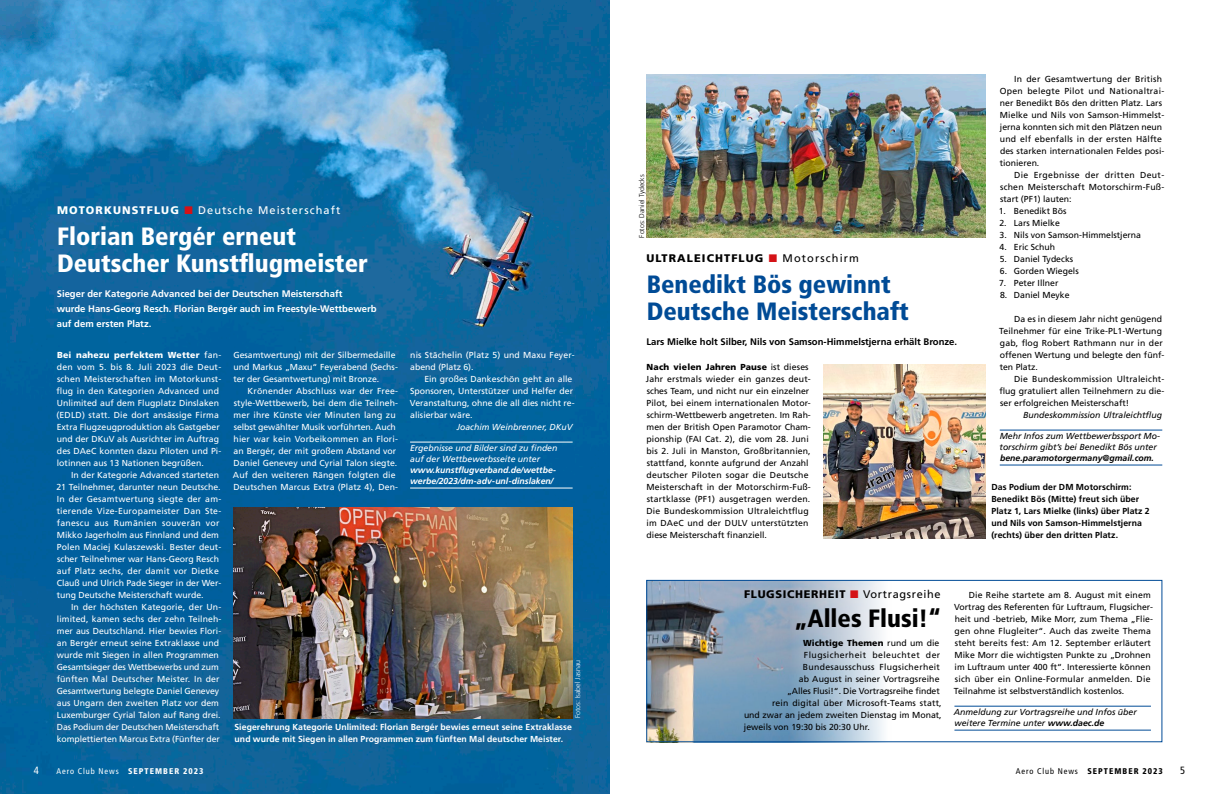
<style>
.page{position:relative;width:1219px;height:794px;background:#fff}
.page>*{position:absolute;margin:0;border:0;box-sizing:border-box;transform-origin:0 0}
.t1{font:900 condensed 25px/27px "Frutiger LT Com";color:#fff}
.t2{font:900 condensed 25px/27px "Frutiger LT Com";color:#004b96}
.t3{font:900 condensed 25px "Frutiger LT Com";color:#000}
.t4{font:11px "Frutiger LT Com";letter-spacing:.1em;color:#fff}
.t5{font:900 11px "Frutiger LT Com";letter-spacing:.06em;color:#000}
.t6{font:900 11px "Frutiger LT Com";letter-spacing:.1em;color:#000}
.t7{font:condensed 10.5px "Frutiger LT Com";color:#fff}
.t8{font:condensed 10.5px "Frutiger LT Com";color:#000}
.t9{font:700 9.5px/15px "Frutiger LT Com";color:#fff}
.t10{font:700 9.5px "Frutiger LT Com";color:#000}
.t11{font:8.7px/12px "Frutiger LT Com";letter-spacing:.005em;color:#000}
.t12{font:8.7px/12px "Frutiger LT Com";color:#fff}
.t13{font:italic 8.7px/11px "Frutiger LT Com";color:#000}
.t14{font:700 8.7px/12px "Frutiger LT Com";letter-spacing:.01em;color:#000}
.t15{font:700 8.7px/12px "Frutiger LT Com";letter-spacing:.005em;color:#fff}
.t16{font:italic 8.7px/11px "Frutiger LT Com";color:#fff}
.t17{font:italic 700 8.7px/11px "Frutiger LT Com";color:#fff}
.t18{font:italic 700 8.7px "Frutiger LT Com";color:#000}
.t19{font:8.7px "Frutiger LT Com";letter-spacing:.035em;color:#000}
.t20{font:8.7px "Frutiger LT Com";letter-spacing:.05em;color:#000}
.t21{font:900 8.7px "Frutiger LT Com";letter-spacing:.015em;color:#000}
.t22{font:900 condensed 8.3px "Frutiger LT Com";letter-spacing:.125em;color:#fff}
.t23{font:900 condensed 8.3px "Frutiger LT Com";letter-spacing:.125em;color:#000}
.t24{font:300 7px "Frutiger LT Com";color:#000}
.t25{font:300 7px "Frutiger LT Com";color:#fff}
.s1{font-weight:900}
.s2{color:#d41217}
.s3{font-weight:400}
.s4{font-weight:700}
</style>
<div class="page">
<img style="left:648px;top:582px;width:236px;height:158px">
<div style="left:646px;top:580px;width:516px;height:162px;border:1px solid #004b96"></div>
<img style="left:646px;top:74px;width:340px;height:164px">
<img style="left:0;top:0;width:609px;height:794px">
<img style="left:233px;top:508px;width:340px;height:210px">
<hr style="left:410px;top:442px;width:163px;height:1px;background:#fff">
<hr style="left:410px;top:487px;width:163px;height:1px;background:#fff">
<img style="left:823px;top:364px;width:163px;height:174px">
<hr style="left:1000px;top:430px;width:162px;height:1px;background:#004b96">
<hr style="left:1000px;top:464px;width:162px;height:1px;background:#004b96">
<hr style="left:954px;top:706px;width:197px;height:1px;background:#004b96">
<hr style="left:954px;top:729px;width:197px;height:1px;background:#004b96">
<p class="t4" style="left:57px;top:204px;width:285px"><span class="s1">MOTORKUNSTFLUG</span> <span class="s2">■</span> Deutsche Meisterschaft</p>
<h1 class="t1" style="left:57px;top:223px;width:312px">Florian Bergér erneut<br>Deutscher Kunstflugmeister</h1>
<p class="t9" style="left:57px;top:286px;width:321px">Sieger der Kategorie Advanced bei der Deutschen Meisterschaft<br>wurde Hans-Georg Resch. Florian Bergér auch im Freestyle-Wettbewerb auf dem ersten Platz.</p>
<p class="t12" style="left:56px;top:349px;width:166px"><span class="s1">Bei nahezu perfektem Wetter</span> fan&shy;den vom 5. bis 8. Juli 2023 die Deut&shy;schen Meisterschaften im Motorkunst&shy;flug in den Kategorien Advanced und Unlimited auf dem Flugplatz Dinslaken (EDLD) statt. Die dort ansässige Firma Extra Flugzeugproduktion als Gastgeber und der DKuV als Ausrichter im Auftrag des DAeC konnten dazu Piloten und Pi&shy;lotinnen aus 13 Nationen begrüßen.</p>
<p class="t12" style="left:56px;top:469px;width:166px;text-indent:15px">In der Kategorie Advanced starteten 21 Teilnehmer, darunter neun Deutsche.<br>In der Gesamtwertung siegte der am&shy;tierende Vize-Europameister Dan Ste&shy;fanescu aus Rumänien souverän vor Mikko Jagerholm aus Finnland und dem Polen Maciej Kulaszewski. Bester deut&shy;scher Teilnehmer war Hans-Georg Resch auf Platz sechs, der damit vor Dietke Clauß und Ulrich Pade Sieger in der Wer&shy;tung Deutsche Meisterschaft wurde.</p>
<p class="t12" style="left:57px;top:601px;width:166px;text-indent:14px">In der höchsten Kategorie, der Un&shy;limited, kamen sechs der zehn Teilneh&shy;mer aus Deutschland. Hier bewies Flori&shy;an Bergér erneut seine Extraklasse und wurde mit Siegen in allen Programmen Gesamtsieger des Wettbewerbs und zum fünften Mal Deutscher Meister. In der Gesamtwertung belegte Daniel Genevey aus Ungarn den zweiten Platz vor dem Luxemburger Cyrial Talon auf Rang drei.<br>Das Podium der Deutschen Meisterschaft komplettierten Marcus Extra (Fünfter der</p>
<p class="t12" style="left:233px;top:349px;width:166px">Gesamtwertung) mit der Silbermedaille und Markus „Maxu“ Feyerabend (Sechs&shy;ter der Gesamtwertung) mit Bronze.</p>
<p class="t12" style="left:233px;top:385px;width:166px;text-indent:15px">Krönender Abschluss war der Free&shy;style-Wettbewerb, bei dem die Teilneh&shy;mer ihre Künste vier Minuten lang zu selbst gewählter Musik vorführten. Auch hier war kein Vorbeikommen an Flori&shy;an Bergér, der mit großem Abstand vor Daniel Genevey und Cyrial Talon siegte.<br>Auf den weiteren Rängen folgten die Deutschen Marcus Extra (Platz 4), Den-</p>
<p class="t12" style="left:410px;top:349px;width:165px">nis Stächelin (Platz 5) und Maxu Feyer&shy;abend (Platz 6).</p>
<p class="t12" style="left:410px;top:373px;width:166px;text-indent:14px">Ein großes Dankeschön geht an alle Sponsoren, Unterstützer und Helfer der Veranstaltung, ohne die all dies nicht re&shy;alisierbar wäre.</p>
<p class="t16" style="left:457px;top:421px;width:118px">Joachim Weinbrenner, DKuV</p>
<p class="t16" style="left:410px;top:443px;width:149px">Ergebnisse und Bilder sind zu finden auf der Wettbewerbsseite unter</p>
<p class="t17" style="left:410px;top:465px;width:148px">www.kunstflugverband.de/wettbe&shy;werbe/2023/dm-adv-unl-dinslaken/</p>
<p class="t25" style="left:574px;top:718px;width:60px;rotate:-90deg">Fotos: Isabel Jasnau</p>
<p class="t15" style="left:234px;top:721px;width:339px">Siegerehrung Kategorie Unlimited: Florian Bergér bewies erneut seine Extraklasse und wurde mit Siegen in allen Programmen zum fünften Mal deutscher Meister.</p>
<p class="t24" style="left:638px;top:238px;width:65px;rotate:-90deg">Fotos: Daniel Tydecks</p>
<p class="t6" style="left:646px;top:251px;width:214px">ULTRALEICHTFLUG <span class="s2">■</span> <span class="s3">Motorschirm</span></p>
<h1 class="t2" style="left:647px;top:271px;width:264px">Benedikt Bös gewinnt<br>Deutsche Meisterschaft</h1>
<p class="t10" style="left:646px;top:336px;width:312px">Lars Mielke holt Silber, Nils von Samson-Himmelstjerna erhält Bronze.</p>
<p class="t11" style="left:646px;top:361px;width:167px"><span class="s1">Nach vielen Jahren Pause</span> ist dieses Jahr erstmals wieder ein ganzes deut&shy;sches Team, und nicht nur ein einzelner Pilot, bei einem internationalen Motor&shy;schirm-Wettbewerb angetreten. Im Rah&shy;men der British Open Paramotor Cham&shy;pionship (FAI Cat. 2), die vom 28. Juni bis 2. Juli in Manston, Großbritannien, stattfand, konnte aufgrund der Anzahl deutscher Piloten sogar die Deutsche Meisterschaft in der Motorschirm-Fuß&shy;startklasse (PF1) ausgetragen werden.<br>Die Bundeskommission Ultraleichtflug im DAeC und der DULV unterstützten diese Meisterschaft finanziell.</p>
<p class="t11" style="left:1000px;top:73px;width:166px;text-indent:14px">In der Gesamtwertung der British Open belegte Pilot und Nationaltrai&shy;ner Benedikt Bös den dritten Platz. Lars Mielke und Nils von Samson-Himmelst&shy;jerna konnten sich mit den Plätzen neun und elf ebenfalls in der ersten Hälfte des starken internationalen Feldes posi&shy;tionieren.</p>
<p class="t11" style="left:1000px;top:169px;width:166px;text-align:justify;text-indent:14px">Die Ergebnisse der dritten Deut&shy;schen Meisterschaft Motorschirm-Fuß&shy;start (PF1) lauten:</p>
<p class="t11" style="left:999px;top:205px;width:69px">1. Benedikt Bös</p>
<p class="t11" style="left:999px;top:217px;width:62px">2. Lars Mielke</p>
<p class="t11" style="left:1000px;top:229px;width:143px">3. Nils von Samson-Himmelstjerna</p>
<p class="t11" style="left:1000px;top:241px;width:57px">4. Eric Schuh</p>
<p class="t11" style="left:1000px;top:253px;width:75px">5. Daniel Tydecks</p>
<p class="t11" style="left:1000px;top:265px;width:80px">6. Gorden Wiegels</p>
<p class="t11" style="left:999px;top:277px;width:61px">7. Peter Illner</p>
<p class="t11" style="left:1000px;top:289px;width:71px">8. Daniel Meyke</p>
<p class="t11" style="left:999px;top:313px;width:167px;text-indent:15px">Da es in diesem Jahr nicht genügend<br>Teilnehmer für eine Trike-PL1-Wertung gab, flog Robert Rathmann nur in der offenen Wertung und belegte den fünf&shy;ten Platz.</p>
<p class="t11" style="left:999px;top:373px;width:166px;text-align:justify;text-indent:15px">Die Bundeskommission Ultraleicht&shy;flug gratuliert allen Teilnehmern zu die&shy;ser erfolgreichen Meisterschaft!</p>
<p class="t13" style="left:1023px;top:409px;width:140px">Bundeskommission Ultraleichtflug</p>
<p class="t13" style="left:1000px;top:431px;width:162px">Mehr Infos zum Wettbewerbssport Mo&shy;torschirm gibt’s bei Benedikt Bös unter</p>
<p class="t18" style="left:1000px;top:453px;width:155px">bene.paramotorgermany@gmail.com.</p>
<p class="t14" style="left:991px;top:481px;width:160px">Das Podium der DM Motorschirm:<br>Benedikt Bös (Mitte) freut sich über Platz 1, Lars Mielke (links) über Platz 2 und Nils von Samson-Himmelstjerna (rechts) über den dritten Platz.</p>
<p class="t5" style="left:744px;top:587px;width:198px">FLUGSICHERHEIT <span class="s2">■</span> <span class="s3">Vortragsreihe</span></p>
<h1 class="t3" style="left:794px;top:603px;width:148px">„Alles Flusi!“</h1>
<p class="t21" style="left:803px;top:638px;width:138px">Wichtige Themen <span class="s3">rund um die</span></p>
<p class="t20" style="left:804px;top:650px;width:138px">Flugsicherheit beleuchtet der</p>
<p class="t19" style="left:803px;top:662px;width:138px">Bundesausschuss Flugsicherheit</p>
<p class="t11" style="left:799px;top:673px;width:142px">ab August in seiner Vortragsreihe</p>
<p class="t11" style="left:787px;top:685px;width:154px">„Alles Flusi!“. Die Vortragsreihe findet</p>
<p class="t11" style="left:772px;top:697px;width:171px">rein digital über Microsoft-Teams statt,</p>
<p class="t11" style="left:744px;top:709px;width:199px">und zwar an jedem zweiten Dienstag im Monat,</p>
<p class="t11" style="left:744px;top:721px;width:127px">jeweils von 19:30 bis 20:30 Uhr.</p>
<p class="t11" style="left:954px;top:589px;width:201px;text-indent:15px">Die Reihe startete am 8. August mit einem Vortrag des Referenten für Luftraum, Flugsicher&shy;heit und -betrieb, Mike Morr, zum Thema „Flie&shy;gen ohne Flugleiter“. Auch das zweite Thema steht bereits fest: Am 12. September erläutert Mike Morr die wichtigsten Punkte zu „Drohnen im Luftraum unter 400 ft“. Interessierte können sich über ein Online-Formular anmelden. Die Teilnahme ist selbstverständlich kostenlos.</p>
<p class="t13" style="left:954px;top:707px;width:184px">Anmeldung zur Vortragsreihe und Infos über weitere Termine unter <span class="s4">www.daec.de</span></p>
<p class="t7" style="left:34px;top:764px;width:7px">4</p>
<p class="t22" style="left:56px;top:766px;width:149px"><span class="s3">Aero Club News</span> SEPTEMBER 2023</p>
<p class="t23" style="left:1016px;top:766px;width:149px"><span class="s3">Aero Club News</span> SEPTEMBER 2023</p>
<p class="t8" style="left:1180px;top:764px;width:7px">5</p>
</div>
